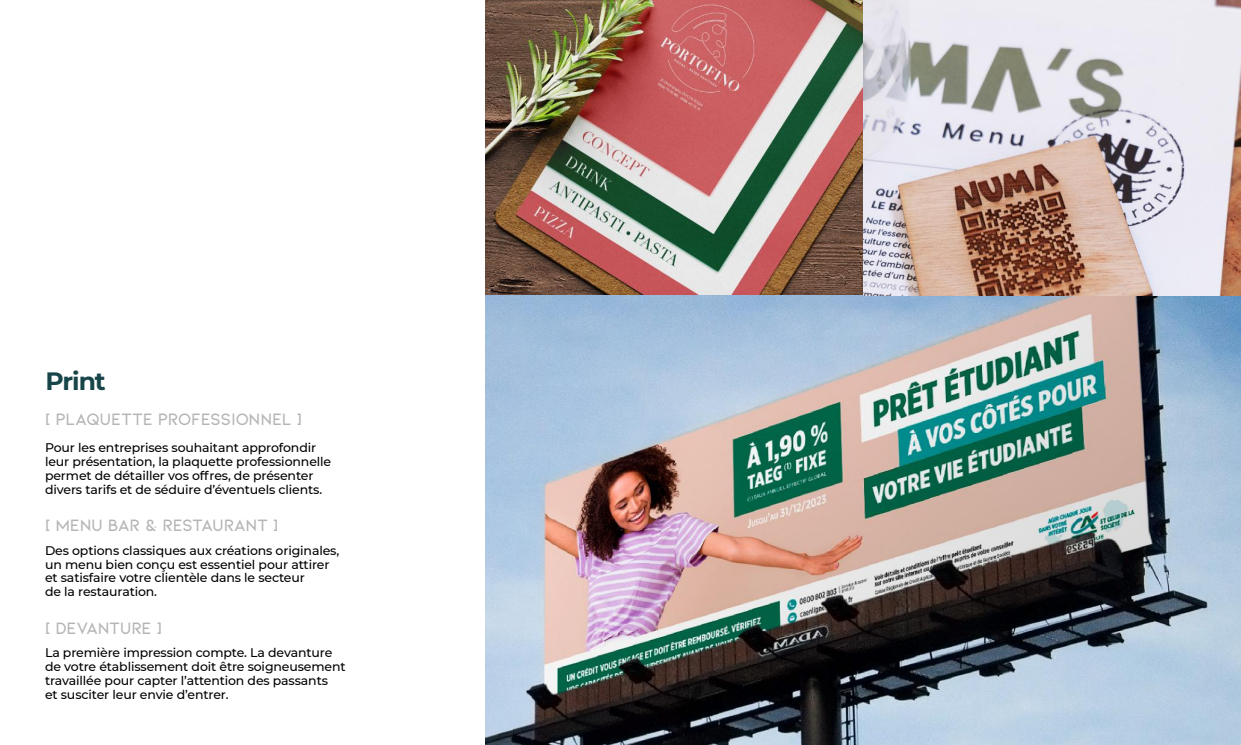
<style>
.page{position:relative;width:1241px;height:745px;background:#fff}
.page>*{position:absolute;margin:0;border:0;box-sizing:border-box;transform-origin:0 0}
.t1{font:700 25px "Montserrat";letter-spacing:-.04em;color:#17454a}
.t2{font:600 17.5px "Kiona";letter-spacing:-.02em;color:#b5b5b4}
.t3{font:500 12.5px/13.8px "Montserrat";letter-spacing:-.01em;color:#000}
</style>
<div class="page">
<img style="left:485px;top:0;width:378px;height:295px">
<img style="left:485px;top:295px;width:755px;height:449px">
<img style="left:863px;top:0;width:377px;height:295px">
<h1 class="t1" style="left:45px;top:362px;width:62px">Print</h1>
<h2 class="t2" style="left:45px;top:408px;width:258px">[ PLAQUETTE PROFESSIONNEL ]</h2>
<p class="t3" style="left:45px;top:440px;width:288px">Pour les entreprises souhaitant approfondir leur présentation, la plaquette professionnelle permet de détailler vos offres, de présenter divers tarifs et de séduire d’éventuels clients.</p>
<h2 class="t2" style="left:45px;top:515px;width:235px">[ MENU BAR &amp; RESTAURANT ]</h2>
<p class="t3" style="left:45px;top:542px;width:296px">Des options classiques aux créations originales, un menu bien conçu est essentiel pour attirer et satisfaire votre clientèle dans le secteur<br>de la restauration.</p>
<h2 class="t2" style="left:45px;top:617px;width:119px">[ DEVANTURE ]</h2>
<p class="t3" style="left:45px;top:645px;width:302px">La première impression compte. La devanture de votre établissement doit être soigneusement travaillée pour capter l’attention des passants<br>et susciter leur envie d’entrer.</p>
</div>
